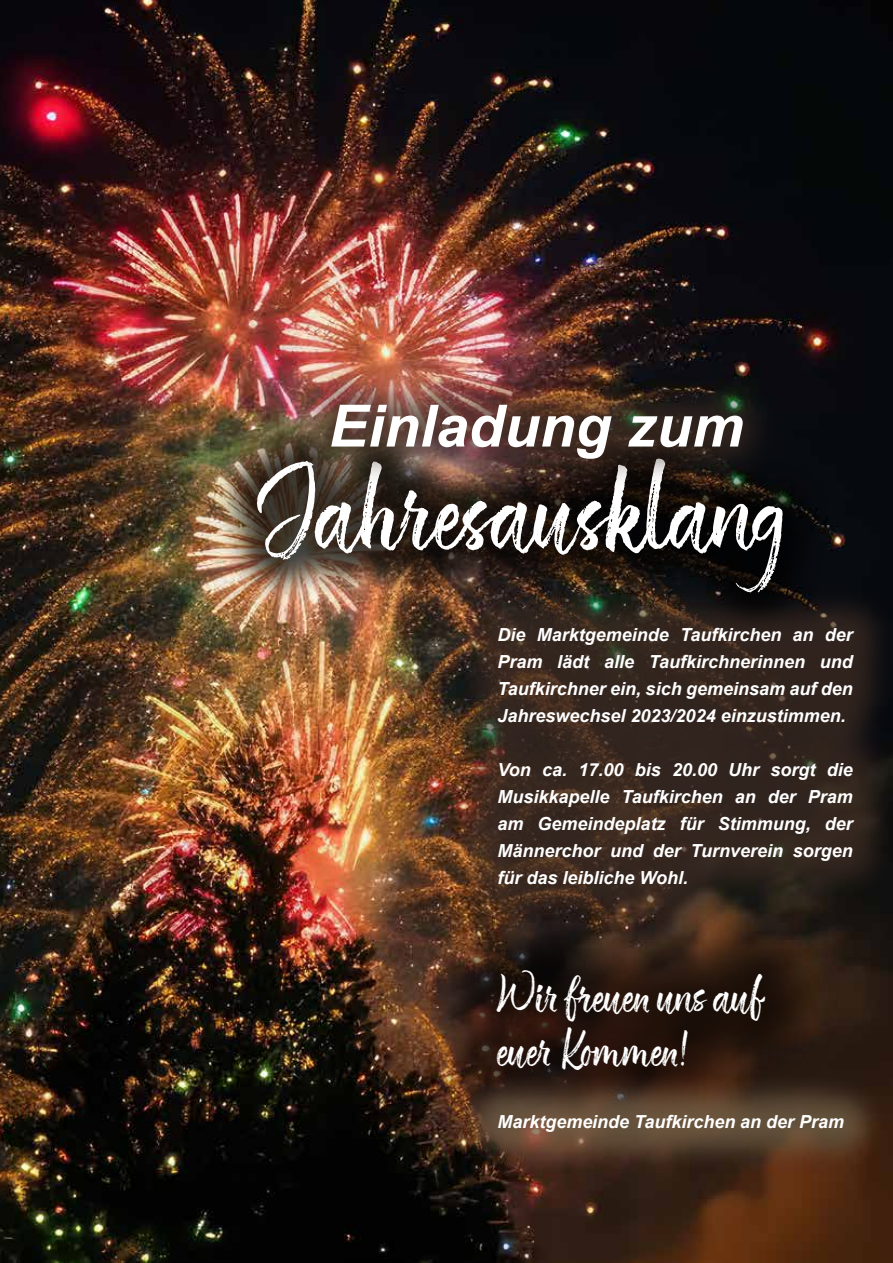
<style>
.page{position:relative;width:893px;height:1263px;background:#fff}
.page>*{position:absolute;margin:0;border:0;box-sizing:border-box;transform-origin:0 0}
.t1{font:105.6px "Above The Sky Script";letter-spacing:-.03em;color:#fff}
.t2{font:italic 700 58.35px "Arial";color:#fff}
.t3{font:45.3px/54.4px "Above The Sky Script";letter-spacing:-.03em;color:#fff}
.t4{font:italic 700 18px/27px "Arial";color:#fff;text-align:justify}
</style>
<div class="page">
<img style="left:0;top:0;width:893px;height:1263px">
<div style="left:454px;top:584px;width:439px;height:345px;background:#3e2c23;opacity:.75"></div>
<div style="left:212px;top:414px;width:616px;height:223px;background:#000;opacity:.75"></div>
<div style="left:424px;top:896px;width:414px;height:248px;background:#000;opacity:.75"></div>
<div style="left:454px;top:1071px;width:434px;height:105px;background:#74634a;opacity:.75"></div>
<div style="left:292px;top:363px;width:490px;height:135px;background:#3e2c23;opacity:.75"></div>
<h2 class="t2" style="left:329px;top:387px;width:417px">Einladung zum</h2>
<h1 class="t1" style="left:264px;top:451px;width:527px">Jahresausklang</h1>
<p class="t4" style="left:497px;top:622px;width:357px">Die Marktgemeinde Taufkirchen an der Pram lädt alle Taufkirchnerinnen und Taufkirchner ein, sich gemeinsam auf den Jahreswechsel 2023/2024 einzustimmen.</p>
<p class="t4" style="left:497px;top:757px;width:357px">Von ca. 17.00 bis 20.00 Uhr sorgt die Musikkapelle Taufkirchen an der Pram am Gemeindeplatz für Stimmung, der Männerchor und der Turnverein sorgen für das leibliche Wohl.</p>
<h3 class="t3" style="left:497px;top:969px;width:269px">Wir freuen uns auf euer Kommen!</h3>
<p class="t4" style="left:497px;top:1109px;width:348px">Marktgemeinde Taufkirchen an der Pram</p>
</div>
